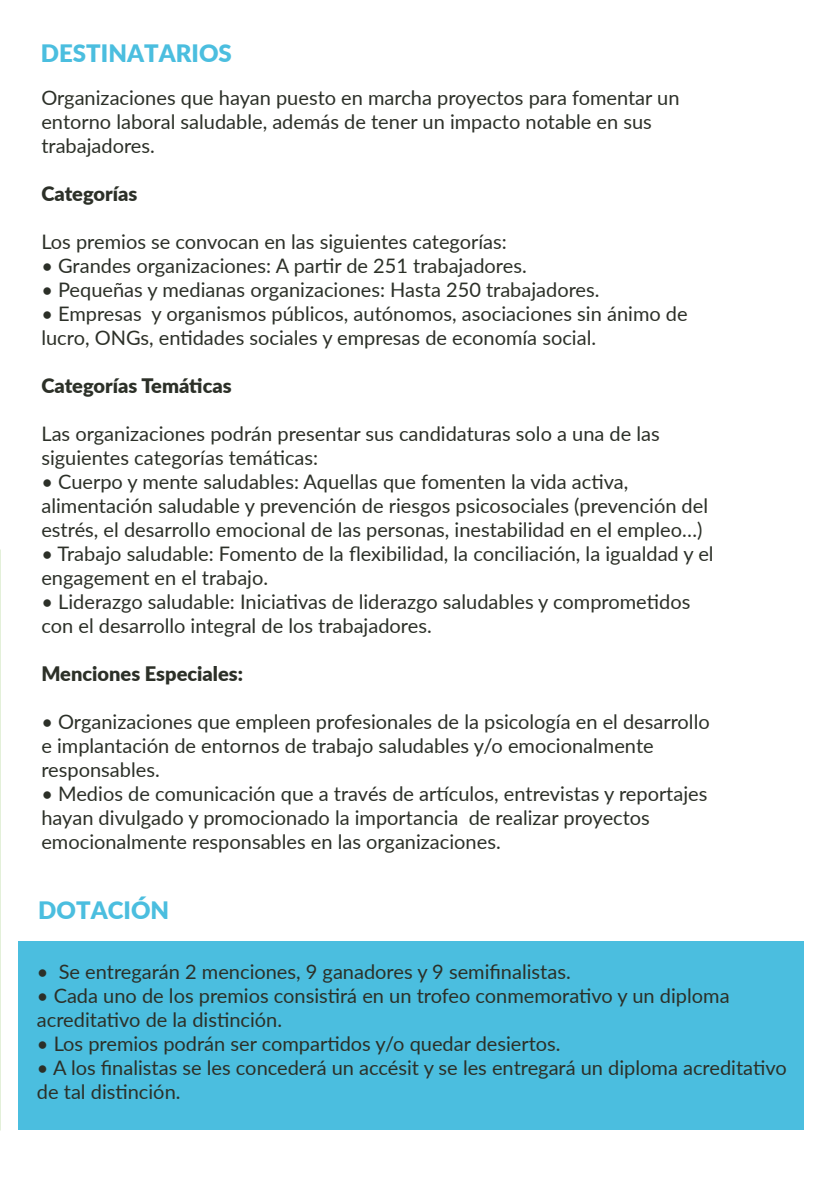
<style>
.page{position:relative;width:839px;height:1191px;background:#fff}
.page>*{position:absolute;margin:0;border:0;box-sizing:border-box;transform-origin:0 0}
.t1{font:900 24px "Lato";color:#4bbedf}
.t2{font:20px/24px "Lato";color:#2c3028}
.t3{font:900 20px "Lato";color:#2c3028}
</style>
<div class="page">
<div style="left:18px;top:941px;width:785px;height:188px;background:#4bbedf"></div>
<p class="t1" style="left:41px;top:36px;width:192px">DESTINATARIOS</p>
<p class="t2" style="left:41px;top:85px;width:639px">Organizaciones que hayan puesto en marcha proyectos para fomentar un entorno laboral saludable, además de tener un impacto notable en sus trabajadores.</p>
<p class="t3" style="left:41px;top:179px;width:97px">Categorías</p>
<p class="t2" style="left:41px;top:229px;width:467px">Los premios se convocan en las siguientes categorías:</p>
<p class="t2" style="left:41px;top:253px;width:487px">• Grandes organizaciones: A partir de 251 trabajadores.</p>
<p class="t2" style="left:41px;top:277px;width:559px">• Pequeñas y medianas organizaciones: Hasta 250 trabajadores.</p>
<p class="t2" style="left:41px;top:301px;width:647px">• Empresas y organismos públicos, autónomos, asociaciones sin ánimo de lucro, ONGs, entidades sociales y empresas de economía social.</p>
<p class="t3" style="left:41px;top:371px;width:192px">Categorías Temáticas</p>
<p class="t2" style="left:41px;top:421px;width:620px">Las organizaciones podrán presentar sus candidaturas solo a una de las siguientes categorías temáticas:</p>
<p class="t2" style="left:41px;top:469px;width:668px">• Cuerpo y mente saludables: Aquellas que fomenten la vida activa, alimentación saludable y prevención de riesgos psicosociales (prevención del estrés, el desarrollo emocional de las personas, inestabilidad en el empleo…)</p>
<p class="t2" style="left:41px;top:541px;width:673px">• Trabajo saludable: Fomento de la flexibilidad, la conciliación, la igualdad y el engagement en el trabajo.</p>
<p class="t2" style="left:41px;top:589px;width:650px">• Liderazgo saludable: Iniciativas de liderazgo saludables y comprometidos con el desarrollo integral de los trabajadores.</p>
<p class="t3" style="left:41px;top:659px;width:203px">Menciones Especiales:</p>
<p class="t2" style="left:41px;top:709px;width:669px">• Organizaciones que empleen profesionales de la psicología en el desarrollo e implantación de entornos de trabajo saludables y/o emocionalmente responsables.</p>
<p class="t2" style="left:41px;top:781px;width:667px">• Medios de comunicación que a través de artículos, entrevistas y reportajes hayan divulgado y promocionado la importancia de realizar proyectos emocionalmente responsables en las organizaciones.</p>
<p class="t1" style="left:38px;top:892px;width:132px">DOTACIÓN</p>
<p class="t2" style="left:37px;top:959px;width:535px">• Se entregarán 2 menciones, 9 ganadores y 9 semifinalistas.</p>
<p class="t2" style="left:37px;top:983px;width:694px">• Cada uno de los premios consistirá en un trofeo conmemorativo y un diploma acreditativo de la distinción.</p>
<p class="t2" style="left:37px;top:1031px;width:525px">• Los premios podrán ser compartidos y/o quedar desiertos.</p>
<p class="t2" style="left:37px;top:1055px;width:751px">• A los finalistas se les concederá un accésit y se les entregará un diploma acreditativo de tal distinción.</p>
</div>
